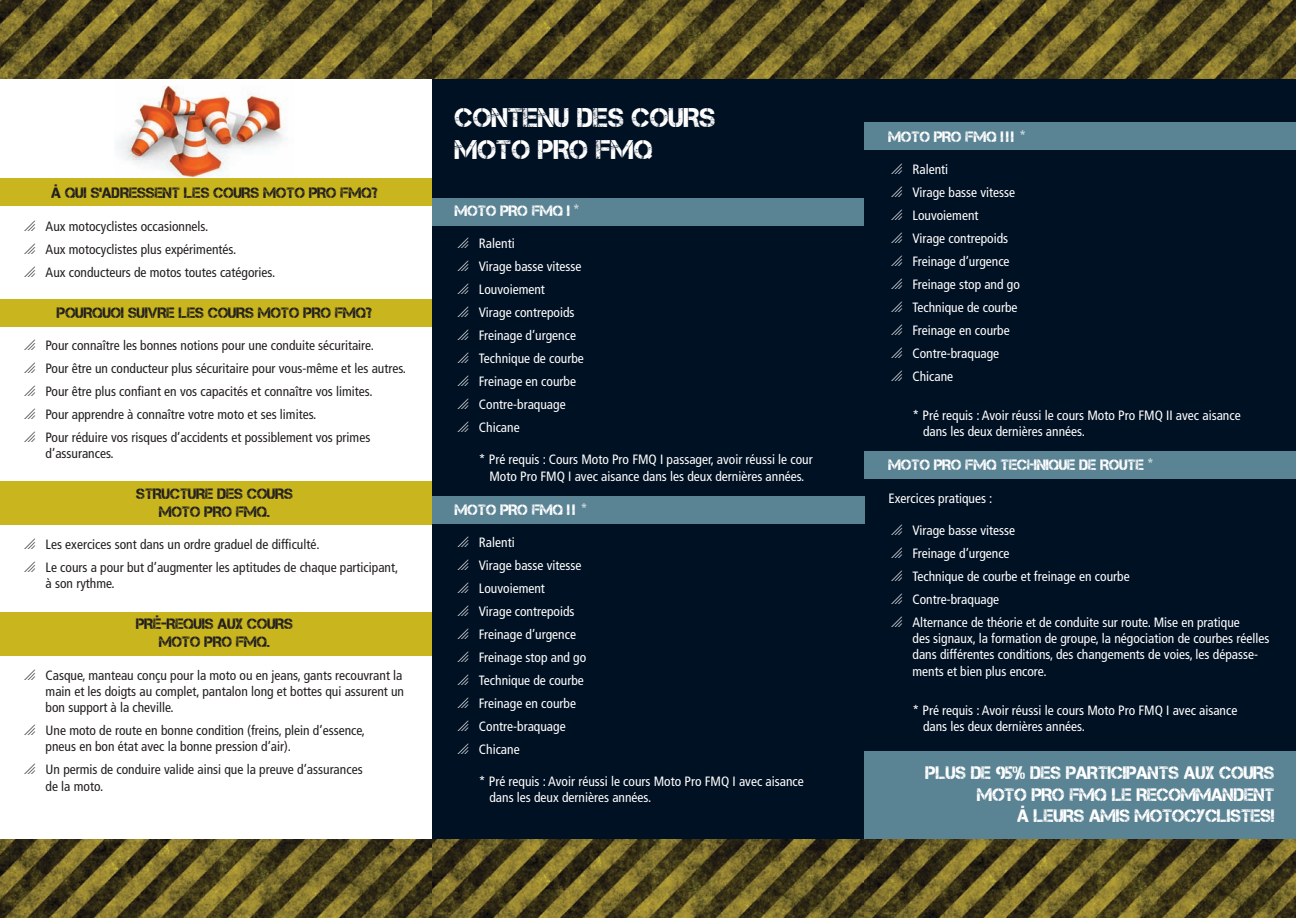
<style>
.page{position:relative;width:1296px;height:918px;background:#fff}
.page>*{position:absolute;margin:0;border:0;box-sizing:border-box;transform-origin:0 0}
.t1{font:27px/32.4px "Captureit 2";color:#fff}
.t2{font:18px/21.6px "Captureit 2";letter-spacing:-.01em;color:#fff;text-align:right}
.t3{font:15px/18px "Captureit 2";letter-spacing:-.01em;color:#231f20;text-align:center}
.t4{font:15px "Captureit 2";letter-spacing:-.01em;color:#fff}
.t5{font:condensed 13.5px/16.2px "Frutiger";color:#fff}
.t6{font:condensed 13.5px/16.2px "Frutiger";color:#231f20}
</style>
<div class="page">
<div style="left:432px;top:71px;width:864px;height:779px;background:#001123"></div>
<div style="left:432px;top:497px;width:432px;height:27px;background:#5a8394"></div>
<div style="left:432px;top:198px;width:432px;height:27px;background:#5a8394"></div>
<div style="left:864px;top:752px;width:432px;height:98px;background:#5a8394"></div>
<div style="left:864px;top:452px;width:432px;height:27px;background:#5a8394"></div>
<div style="left:864px;top:123px;width:432px;height:27px;background:#5a8394"></div>
<div style="left:0;top:612px;width:432px;height:43px;background:#c9b61e"></div>
<div style="left:0;top:482px;width:432px;height:43px;background:#c9b61e"></div>
<div style="left:0;top:299px;width:432px;height:27px;background:#c9b61e"></div>
<div style="left:0;top:179px;width:432px;height:27px;background:#c9b61e"></div>
<img style="left:0;top:0;width:1296px;height:79px">
<img style="left:0;top:839px;width:1296px;height:79px">
<img style="left:115px;top:63px;width:179px;height:116px">
<p class="t3" style="left:51px;top:184px;width:328px">À QUI S’ADRESSENT LES COURS MOTO PRO FMQ?</p>
<p class="t6" style="left:22px;top:218px;width:188px">□ Aux motocyclistes occasionnels.</p>
<p class="t6" style="left:22px;top:241px;width:216px">□ Aux motocyclistes plus expérimentés.</p>
<p class="t6" style="left:22px;top:264px;width:255px">□ Aux conducteurs de motos toutes catégories.</p>
<p class="t3" style="left:57px;top:303px;width:317px">POURQUOI SUIVRE LES COURS MOTO PRO FMQ?</p>
<p class="t6" style="left:22px;top:337px;width:354px">□ Pour connaître les bonnes notions pour une conduite sécuritaire.</p>
<p class="t6" style="left:22px;top:360px;width:386px">□ Pour être un conducteur plus sécuritaire pour vous-même et les autres.</p>
<p class="t6" style="left:22px;top:383px;width:353px">□ Pour être plus confiant en vos capacités et connaître vos limites.</p>
<p class="t6" style="left:22px;top:406px;width:296px">□ Pour apprendre à connaître votre moto et ses limites.</p>
<p class="t6" style="left:46px;top:429px;width:326px;text-indent:-24px">□ Pour réduire vos risques d’accidents et possiblement vos primes d’assurances.</p>
<p class="t3" style="left:136px;top:485px;width:158px">STRUCTURE DES COURS<br>MOTO PRO FMQ.</p>
<p class="t6" style="left:22px;top:537px;width:300px">□ Les exercices sont dans un ordre graduel de difficulté.</p>
<p class="t6" style="left:46px;top:560px;width:354px;text-indent:-24px">□ Le cours a pour but d’augmenter les aptitudes de chaque participant, à son rythme.</p>
<p class="t3" style="left:136px;top:615px;width:158px">PRÉ-REQUIS AUX COURS<br>MOTO PRO FMQ.</p>
<p class="t6" style="left:46px;top:667px;width:360px;text-indent:-24px">□ Casque, manteau conçu pour la moto ou en jeans, gants recouvrant la main et les doigts au complet, pantalon long et bottes qui assurent un bon support à la cheville.</p>
<p class="t6" style="left:46px;top:722px;width:321px;text-indent:-24px">□ Une moto de route en bonne condition (freins, plein d’essence, pneus en bon état avec la bonne pression d’air).</p>
<p class="t6" style="left:46px;top:762px;width:319px;text-indent:-24px">□ Un permis de conduire valide ainsi que la preuve d’assurances de la moto.</p>
<h1 class="t1" style="left:455px;top:101px;width:262px">CONTENU DES COURS<br>MOTO PRO FMQ</h1>
<p class="t4" style="left:455px;top:202px;width:126px">MOTO PRO FMQ I *</p>
<p class="t5" style="left:455px;top:236px;width:61px">□ Ralenti</p>
<p class="t5" style="left:455px;top:259px;width:128px">□ Virage basse vitesse</p>
<p class="t5" style="left:455px;top:282px;width:92px">□ Louvoiement</p>
<p class="t5" style="left:455px;top:305px;width:121px">□ Virage contrepoids</p>
<p class="t5" style="left:455px;top:327px;width:123px">□ Freinage d’urgence</p>
<p class="t5" style="left:455px;top:350px;width:130px">□ Technique de courbe</p>
<p class="t5" style="left:455px;top:373px;width:123px">□ Freinage en courbe</p>
<p class="t5" style="left:455px;top:396px;width:112px">□ Contre-braquage</p>
<p class="t5" style="left:455px;top:419px;width:66px">□ Chicane</p>
<p class="t5" style="left:479px;top:452px;width:335px;text-align:center">* Pré requis : Cours Moto Pro FMQ I passager, avoir réussi le cour<br>Moto Pro FMQ I avec aisance dans les deux dernières années.</p>
<p class="t4" style="left:455px;top:501px;width:134px">MOTO PRO FMQ I I *</p>
<p class="t5" style="left:455px;top:534px;width:61px">□ Ralenti</p>
<p class="t5" style="left:455px;top:557px;width:128px">□ Virage basse vitesse</p>
<p class="t5" style="left:455px;top:580px;width:92px">□ Louvoiement</p>
<p class="t5" style="left:455px;top:603px;width:121px">□ Virage contrepoids</p>
<p class="t5" style="left:455px;top:626px;width:123px">□ Freinage d’urgence</p>
<p class="t5" style="left:455px;top:649px;width:133px">□ Freinage stop and go</p>
<p class="t5" style="left:455px;top:672px;width:130px">□ Technique de courbe</p>
<p class="t5" style="left:455px;top:695px;width:123px">□ Freinage en courbe</p>
<p class="t5" style="left:455px;top:718px;width:112px">□ Contre-braquage</p>
<p class="t5" style="left:455px;top:741px;width:66px">□ Chicane</p>
<p class="t5" style="left:489px;top:773px;width:316px;text-indent:-11px">* Pré requis : Avoir réussi le cours Moto Pro FMQ I avec aisance dans les deux dernières années.</p>
<p class="t4" style="left:889px;top:128px;width:139px">MOTO PRO FMQ I I I *</p>
<p class="t5" style="left:889px;top:162px;width:61px">□ Ralenti</p>
<p class="t5" style="left:889px;top:184px;width:128px">□ Virage basse vitesse</p>
<p class="t5" style="left:889px;top:207px;width:92px">□ Louvoiement</p>
<p class="t5" style="left:889px;top:230px;width:121px">□ Virage contrepoids</p>
<p class="t5" style="left:889px;top:253px;width:123px">□ Freinage d’urgence</p>
<p class="t5" style="left:889px;top:276px;width:133px">□ Freinage stop and go</p>
<p class="t5" style="left:889px;top:299px;width:130px">□ Technique de courbe</p>
<p class="t5" style="left:889px;top:322px;width:123px">□ Freinage en courbe</p>
<p class="t5" style="left:889px;top:345px;width:112px">□ Contre-braquage</p>
<p class="t5" style="left:889px;top:368px;width:66px">□ Chicane</p>
<p class="t5" style="left:923px;top:407px;width:319px;text-indent:-11px">* Pré requis : Avoir réussi le cours Moto Pro FMQ II avec aisance dans les deux dernières années.</p>
<p class="t4" style="left:889px;top:457px;width:266px">MOTO PRO FMQ TECHNIQUE DE ROUTE *</p>
<p class="t5" style="left:889px;top:490px;width:105px">Exercices pratiques :</p>
<p class="t5" style="left:889px;top:522px;width:128px">□ Virage basse vitesse</p>
<p class="t5" style="left:889px;top:545px;width:123px">□ Freinage d’urgence</p>
<p class="t5" style="left:889px;top:568px;width:243px">□ Technique de courbe et freinage en courbe</p>
<p class="t5" style="left:889px;top:591px;width:112px">□ Contre-braquage</p>
<p class="t5" style="left:913px;top:614px;width:358px;text-indent:-24px">□ Alternance de théorie et de conduite sur route. Mise en pratique<br>des signaux, la formation de groupe, la négociation de courbes réelles dans différentes conditions, des changements de voies, les dépasse&shy;ments et bien plus encore.</p>
<p class="t5" style="left:923px;top:702px;width:316px;text-indent:-11px">* Pré requis : Avoir réussi le cours Moto Pro FMQ I avec aisance dans les deux dernières années.</p>
<h2 class="t2" style="left:926px;top:762px;width:350px">PLUS DE 95% DES PARTICIPANTS AUX COURS<br>MOTO PRO FMQ LE RECOMMANDENT<br>À LEURS AMIS MOTOCYCLISTES!</h2>
</div>
